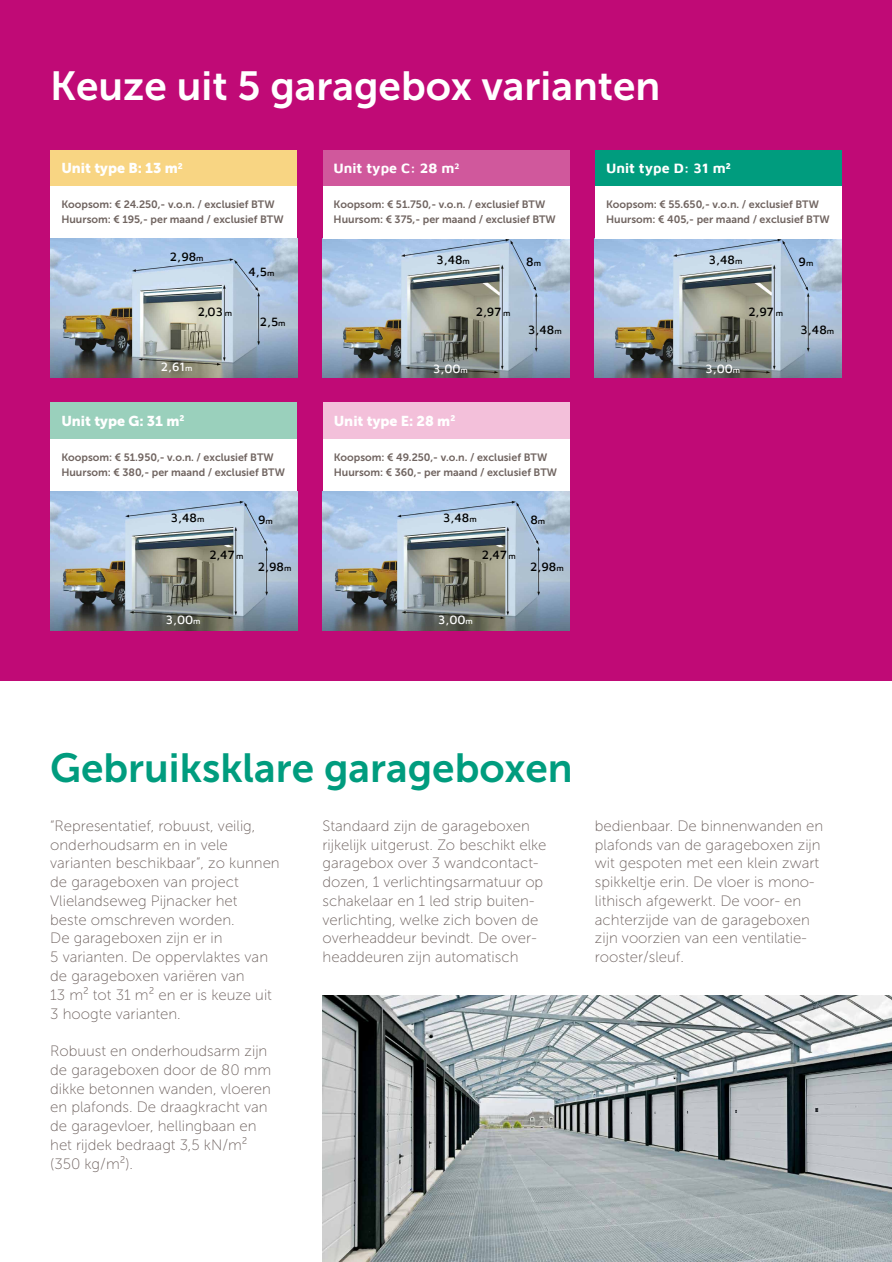
<style>
.page{position:relative;width:892px;height:1262px;background:#fff}
.page>*{position:absolute;margin:0;border:0;box-sizing:border-box;transform-origin:0 0}
.t1{font:40.5px "Museo Sans 700";color:#fff}
.t2{font:40.5px "Museo Sans 700";color:#009c7e}
.t3{font:15px/18.8px "Museo Sans 100";color:#6f6360}
.t4{font:14.25px "Museo Sans 900";color:#fff}
.t5{font:700 14.25px "Maven Pro";color:#fff}
.t6{font:500 12.3px "Maven Pro";color:#000}
.t7{font:500 12.3px "Maven Pro";color:#fff}
.t8{font:10.65px/15.1px "Museo Sans 700";color:#706460}
.s1{font-size:8.25px}
</style>
<div class="page">
<img style="left:322px;top:995px;width:569px;height:266px">
<div style="left:0;top:0;width:891px;height:681px;background:#c00a76"></div>
<div style="left:50px;top:150px;width:247px;height:36px;background:#f8d583"></div>
<div style="left:50px;top:186px;width:247px;height:71px;background:#fff"></div>
<img style="left:50px;top:238px;width:247px;height:139px">
<div style="left:322px;top:150px;width:247px;height:36px;background:#d0589c"></div>
<img style="left:322px;top:238px;width:247px;height:139px">
<div style="left:322px;top:186px;width:247px;height:52px;background:#fff"></div>
<div style="left:594px;top:150px;width:247px;height:36px;background:#009c7e"></div>
<img style="left:594px;top:238px;width:247px;height:139px">
<div style="left:594px;top:186px;width:247px;height:52px;background:#fff"></div>
<div style="left:50px;top:403px;width:247px;height:36px;background:#9ad0bc"></div>
<div style="left:50px;top:439px;width:247px;height:71px;background:#fff"></div>
<img style="left:50px;top:491px;width:247px;height:139px">
<div style="left:322px;top:403px;width:247px;height:36px;background:#f3c0da"></div>
<div style="left:322px;top:439px;width:247px;height:71px;background:#fff"></div>
<img style="left:322px;top:491px;width:247px;height:139px">
<h1 class="t1" style="left:50px;top:63px;width:611px">Keuze uit 5 garagebox varianten</h1>
<p class="t4" style="left:61px;top:160px;width:123px">Unit type B: 13 m<sup>2</sup></p>
<p class="t8" style="left:61px;top:196px;width:224px">Koopsom: € 24.250,- v.o.n. / exclusief BTW<br>Huursom: € 195,- per maand / exclusief BTW</p>
<p class="t5" style="left:333px;top:158px;width:127px">Unit type C: 28 m<sup>2</sup></p>
<p class="t8" style="left:333px;top:196px;width:224px">Koopsom: € 51.750,- v.o.n. / exclusief BTW<br>Huursom: € 375,- per maand / exclusief BTW</p>
<p class="t5" style="left:606px;top:158px;width:126px">Unit type D: 31 m<sup>2</sup></p>
<p class="t8" style="left:606px;top:196px;width:225px">Koopsom: € 55.650,- v.o.n. / exclusief BTW<br>Huursom: € 405,- per maand / exclusief BTW</p>
<p class="t6" style="left:170px;top:248px;width:35px">2,98<span class="s1">m</span></p>
<p class="t6" style="left:248px;top:263px;width:27px">4,5<span class="s1">m</span></p>
<p class="t6" style="left:436px;top:251px;width:35px">3,48<span class="s1">m</span></p>
<p class="t6" style="left:526px;top:253px;width:16px">8<span class="s1">m</span></p>
<p class="t6" style="left:708px;top:251px;width:35px">3,48<span class="s1">m</span></p>
<p class="t6" style="left:798px;top:253px;width:16px">9<span class="s1">m</span></p>
<p class="t6" style="left:198px;top:303px;width:36px">2,03 <span class="s1">m</span></p>
<p class="t6" style="left:259px;top:313px;width:27px">2,5<span class="s1">m</span></p>
<p class="t6" style="left:476px;top:303px;width:36px">2,97 <span class="s1">m</span></p>
<p class="t6" style="left:528px;top:321px;width:35px">3,48<span class="s1">m</span></p>
<p class="t6" style="left:748px;top:303px;width:36px">2,97 <span class="s1">m</span></p>
<p class="t6" style="left:800px;top:321px;width:35px">3,48<span class="s1">m</span></p>
<p class="t7" style="left:161px;top:358px;width:33px">2,61<span class="s1">m</span></p>
<p class="t7" style="left:433px;top:360px;width:36px">3,00<span class="s1">m</span></p>
<p class="t7" style="left:705px;top:360px;width:36px">3,00<span class="s1">m</span></p>
<p class="t4" style="left:61px;top:413px;width:124px">Unit type G: 31 m<sup>2</sup></p>
<p class="t8" style="left:61px;top:449px;width:225px">Koopsom: € 51.950,- v.o.n. / exclusief BTW<br>Huursom: € 380,- per maand / exclusief BTW</p>
<p class="t4" style="left:333px;top:413px;width:123px">Unit type E: 28 m<sup>2</sup></p>
<p class="t8" style="left:333px;top:449px;width:225px">Koopsom: € 49.250,- v.o.n. / exclusief BTW<br>Huursom: € 360,- per maand / exclusief BTW</p>
<p class="t6" style="left:171px;top:509px;width:35px">3,48<span class="s1">m</span></p>
<p class="t6" style="left:258px;top:511px;width:16px">9<span class="s1">m</span></p>
<p class="t6" style="left:258px;top:558px;width:35px">2,98<span class="s1">m</span></p>
<p class="t6" style="left:209px;top:546px;width:36px">2,47 <span class="s1">m</span></p>
<p class="t6" style="left:443px;top:509px;width:35px">3,48<span class="s1">m</span></p>
<p class="t6" style="left:530px;top:511px;width:16px">8<span class="s1">m</span></p>
<p class="t6" style="left:530px;top:558px;width:35px">2,98<span class="s1">m</span></p>
<p class="t6" style="left:481px;top:546px;width:36px">2,47 <span class="s1">m</span></p>
<p class="t7" style="left:166px;top:611px;width:36px">3,00<span class="s1">m</span></p>
<p class="t7" style="left:438px;top:611px;width:36px">3,00<span class="s1">m</span></p>
<h1 class="t2" style="left:50px;top:745px;width:524px">Gebruiksklare garageboxen</h1>
<p class="t3" style="left:50px;top:816px;width:231px">“Representatief, robuust, veilig, onderhoudsarm en in vele varianten beschikbaar”, zo kunnen de garageboxen van project<br>Vlielandseweg Pijnacker het<br>beste omschreven worden.<br>De garageboxen zijn er in<br>5 varianten. De oppervlaktes van de garageboxen variëren van<br>13 m² tot 31 m² en er is keuze uit<br>3 hoogte varianten.</p>
<p class="t3" style="left:50px;top:1041px;width:222px">Robuust en onderhoudsarm zijn de garageboxen door de 80 mm dikke betonnen wanden, vloeren en plafonds. De draagkracht van de garagevloer, hellingbaan en het rijdek bedraagt 3,5 kN/m² (350 kg/m²).</p>
<p class="t3" style="left:322px;top:816px;width:225px">Standaard zijn de garageboxen rijkelijk uitgerust. Zo beschikt elke garagebox over 3 wandcontact&shy;dozen, 1 verlichtingsarmatuur op schakelaar en 1 led strip buiten&shy;verlichting, welke zich boven de overheaddeur bevindt. De over&shy;headdeuren zijn automatisch</p>
<p class="t3" style="left:594px;top:816px;width:230px">bedienbaar. De binnenwanden en plafonds van de garageboxen zijn wit gespoten met een klein zwart spikkeltje erin. De vloer is mono&shy;lithisch afgewerkt. De voor- en achterzijde van de garageboxen zijn voorzien van een ventilatie&shy;rooster/sleuf.</p>
</div>
